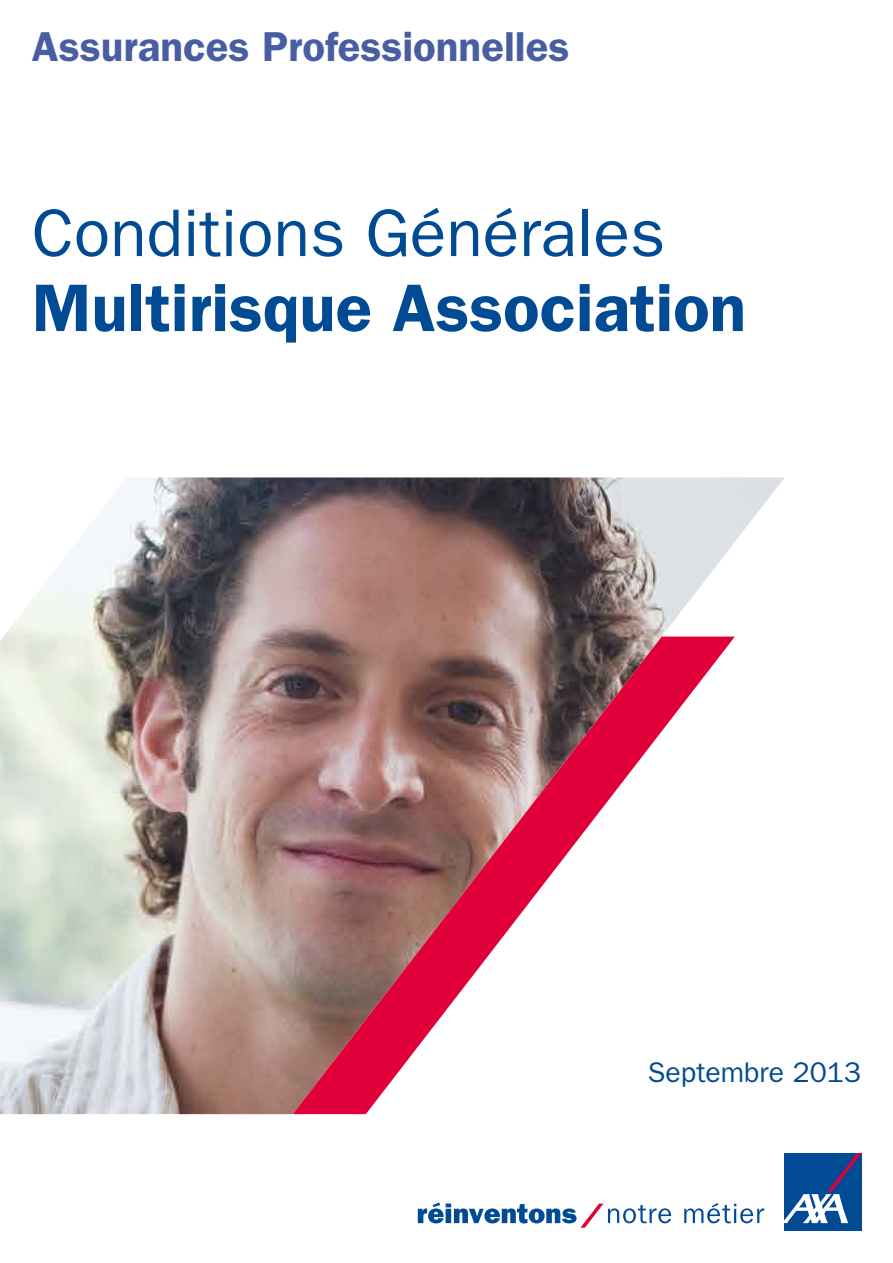
<style>
.page{position:relative;width:893px;height:1263px;background:#fff}
.page>*{position:absolute;margin:0;border:0;box-sizing:border-box;transform-origin:0 0}
.t1{font:600 67.5px "ITC Franklin Gothic Std";color:#004b93}
.t2{font:67.5px "ITC Franklin Gothic Std";color:#004b93}
.t3{font:600 42px "ITC Franklin Gothic Std";color:#495da3}
.t4{font:28.5px "ITC Franklin Gothic Std";color:#004b93}
</style>
<div class="page">
<svg style="left:684px;top:1203px;width:80px;height:20px"></svg>
<div style="left:784px;top:1153px;width:78px;height:78px;background:#004b93"></div>
<svg style="left:784px;top:1153px;width:78px;height:70px"></svg>
<svg style="left:418px;top:1202px;width:253px;height:26px"></svg>
<img style="left:0;top:477px;width:784px;height:637px">
<svg style="left:293px;top:636px;width:442px;height:478px"></svg>
<p class="t3" style="left:32px;top:21px;width:539px">Assurances Professionnelles</p>
<h1 class="t2" style="left:32px;top:194px;width:635px">Conditions Générales</h1>
<h1 class="t1" style="left:32px;top:268px;width:716px">Multirisque Association</h1>
<p class="t4" style="left:648px;top:1056px;width:215px">Septembre 2013</p>
</div>
